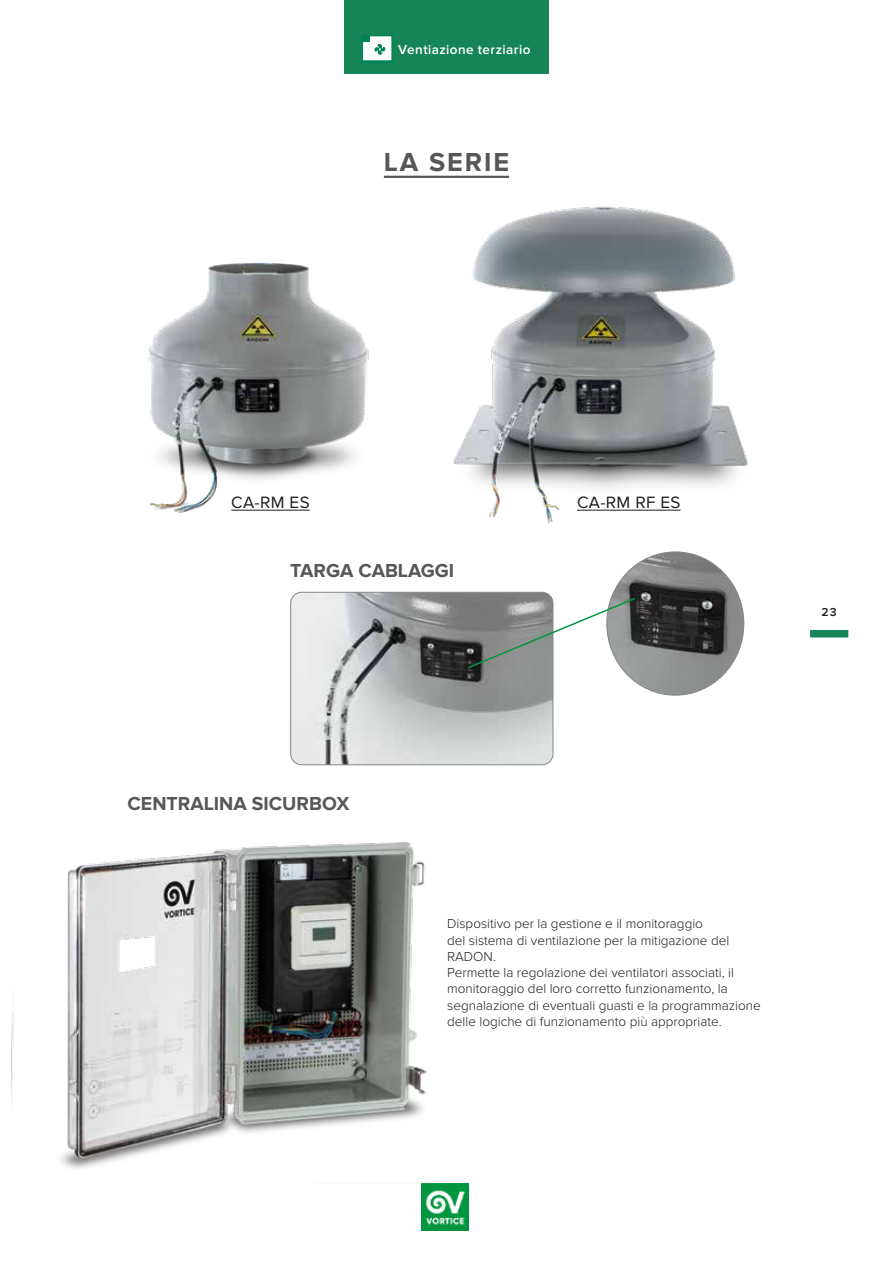
<style>
.page{position:relative;width:893px;height:1263px;background:#fff}
.page>*{position:absolute;margin:0;border:0;box-sizing:border-box;transform-origin:0 0}
.t1{font:700 27px "Proxima Nova";letter-spacing:.07em;color:#575756}
.t2{font:700 19.5px "Proxima Nova";color:#575756}
.t3{font:17.1px "Proxima Nova";letter-spacing:.02em;color:#1d1d1b}
.t4{font:300 13.5px/16.2px "Proxima Nova";color:#1d1d1b}
.t5{font:600 13.5px "Proxima Nova";letter-spacing:.035em;color:#fff}
.t6{font:600 12px "Proxima Nova";color:#1d1d1b}
</style>
<div class="page">
<div style="left:810px;top:630px;width:38px;height:7px;background:#158459"></div>
<div style="left:344px;top:0;width:205px;height:74px;background:#158459"></div>
<svg style="left:361px;top:35px;width:32px;height:27px"></svg>
<svg style="left:363px;top:36px;width:28px;height:24px"></svg>
<img style="left:422px;top:1184px;width:46px;height:46px">
<hr style="left:384px;top:176px;width:125px;height:2px;background:#575756">
<img style="left:148px;top:262px;width:221px;height:252px">
<img style="left:453px;top:206px;width:295px;height:318px">
<hr style="left:231px;top:510px;width:79px;height:1px;background:#1d1d1b">
<hr style="left:577px;top:510px;width:104px;height:1px;background:#1d1d1b">
<img style="left:292px;top:592px;width:261px;height:173px">
<div style="left:290px;top:592px;width:263px;height:173px;border:1px solid #878787;border-radius:11px"></div>
<img style="left:611px;top:553px;width:133px;height:142px">
<img style="left:12px;top:842px;width:433px;height:342px">
<svg style="left:466px;top:596px;width:171px;height:74px"></svg>
<p class="t5" style="left:398px;top:41px;width:134px">Ventiazione terziario</p>
<h1 class="t1" style="left:384px;top:146px;width:127px">LA SERIE</h1>
<p class="t3" style="left:231px;top:492px;width:80px">CA-RM ES</p>
<p class="t3" style="left:577px;top:492px;width:105px">CA-RM RF ES</p>
<h2 class="t2" style="left:290px;top:560px;width:166px">TARGA CABLAGGI</h2>
<p class="t6" style="left:822px;top:605px;width:17px">23</p>
<h2 class="t2" style="left:128px;top:793px;width:223px">CENTRALINA SICURBOX</h2>
<p class="t4" style="left:447px;top:916px;width:315px">Dispositivo per la gestione e il monitoraggio<br>del sistema di ventilazione per la mitigazione del RADON.<br>Permette la regolazione dei ventilatori associati, il monitoraggio del loro corretto funzionamento, la segnalazione di eventuali guasti e la programmazione delle logiche di funzionamento più appropriate.</p>
</div>
